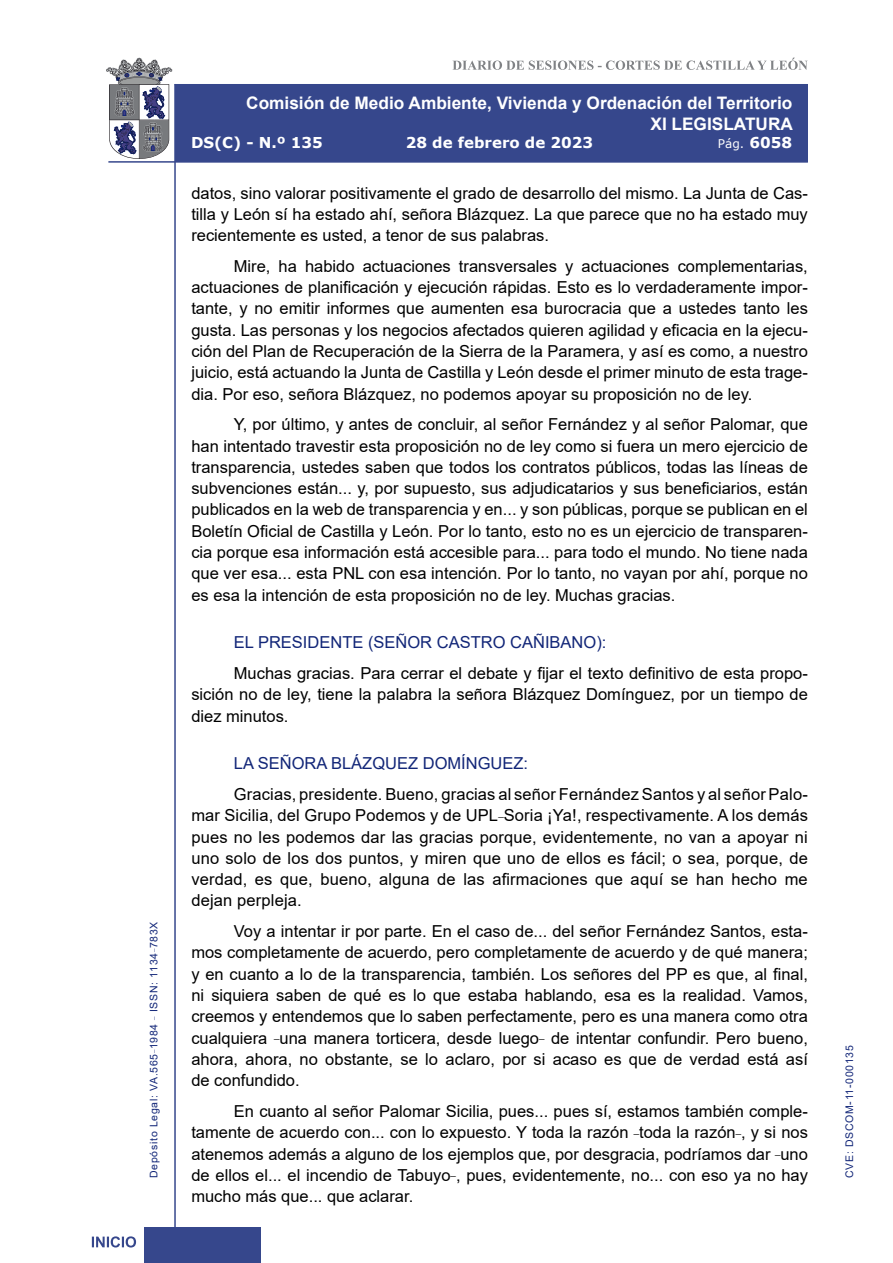
<style>
.page{position:relative;width:893px;height:1263px;background:#fff}
.page>*{position:absolute;margin:0;border:0;box-sizing:border-box;transform-origin:0 0}
.t1{font:700 17.25px/20.7px "Arial";color:#fff;text-align:right}
.t2{font:16.5px/21.3px "Arial";color:#000;text-align:justify}
.Orador{font:16.5px "Arial";color:#122678}
.t3{font:700 15px "Verdana";color:#fff}
.t4{font:12px "Verdana";color:#fff}
.t5{font:10.5px "Arial";letter-spacing:.065em;color:#122678}
.s1{font-weight:700;font-size:15px}
</style>
<div class="page">
<svg style="left:452px;top:58px;width:356px;height:12px"></svg>
<hr style="left:174px;top:84px;width:2px;height:1179px;background:#36478c">
<div style="left:144px;top:1227px;width:117px;height:36px;background:#36478c"></div>
<div style="left:175px;top:84px;width:633px;height:78px;background:#36478c"></div>
<hr style="left:108px;top:161px;width:700px;height:2px;background:#36478c">
<svg style="left:92px;top:1236px;width:44px;height:11px"></svg>
<svg style="left:106px;top:58px;width:66px;height:101px"></svg>
<p class="t5" style="left:146px;top:1178px;width:258px;rotate:-90deg">Depósito Legal: VA.565<sup>_</sup>1984 <sup>_</sup> ISSN: 1134<sup>_</sup>783X</p>
<p class="t1" style="left:246px;top:93px;width:548px">Comisión de Medio Ambiente, Vivienda y Ordenación del Territorio<br>XI LEGISLATURA</p>
<p class="t3" style="left:191px;top:132px;width:133px">DS(C) - N.º 135</p>
<p class="t3" style="left:406px;top:132px;width:189px">28 de febrero de 2023</p>
<p class="t4" style="left:718px;top:135px;width:76px">Pág. <span class="s1">6058</span></p>
<p class="t2" style="left:191px;top:183px;width:618px">datos, sino valorar positivamente el grado de desarrollo del mismo. La Junta de Cas&shy;tilla y León sí ha estado ahí, señora Blázquez. La que parece que no ha estado muy recientemente es usted, a tenor de sus palabras.</p>
<p class="t2" style="left:191px;top:255px;width:618px;text-indent:43px">Mire, ha habido actuaciones transversales y actuaciones complementarias, actuaciones de planificación y ejecución rápidas. Esto es lo verdaderamente impor&shy;tante, y no emitir informes que aumenten esa burocracia que a ustedes tanto les gusta. Las personas y los negocios afectados quieren agilidad y eficacia en la ejecu&shy;ción del Plan de Recuperación de la Sierra de la Paramera, y así es como, a nuestro juicio, está actuando la Junta de Castilla y León desde el primer minuto de esta trage&shy;dia. Por eso, señora Blázquez, no podemos apoyar su proposición no de ley.</p>
<p class="t2" style="left:191px;top:414px;width:618px;text-indent:43px">Y, por último, y antes de concluir, al señor Fernández y al señor Palomar, que han intentado travestir esta proposición no de ley como si fuera un mero ejercicio de transparencia, ustedes saben que todos los contratos públicos, todas las líneas de subvenciones están... y, por supuesto, sus adjudicatarios y sus beneficiarios, están publicados en la web de transparencia y en... y son públicas, porque se publican en el Boletín Oficial de Castilla y León. Por lo tanto, esto no es un ejercicio de transparen&shy;cia porque esa información está accesible para... para todo el mundo. No tiene nada que ver esa... esta PNL con esa intención. Por lo tanto, no vayan por ahí, porque no es esa la intención de esta proposición no de ley. Muchas gracias.</p>
<p class="Orador" style="left:234px;top:631px;width:374px">EL PRESIDENTE (SEÑOR CASTRO CAÑIBANO):</p>
<p class="t2" style="left:191px;top:662px;width:618px;text-indent:43px">Muchas gracias. Para cerrar el debate y fijar el texto definitivo de esta propo&shy;sición no de ley, tiene la palabra la señora Blázquez Domínguez, por un tiempo de diez minutos.</p>
<p class="Orador" style="left:234px;top:752px;width:296px">LA SEÑORA BLÁZQUEZ DOMÍNGUEZ:</p>
<p class="t2" style="left:191px;top:783px;width:618px;text-indent:43px">Gracias, presidente. Bueno, gracias al señor Fernández Santos y al señor Palo&shy;mar Sicilia, del Grupo Podemos y de UPL<sup>_</sup>Soria ¡Ya!, respectivamente. A los demás pues no les podemos dar las gracias porque, evidentemente, no van a apoyar ni uno solo de los dos puntos, y miren que uno de ellos es fácil; o sea, porque, de verdad, es que, bueno, alguna de las afirmaciones que aquí se han hecho me dejan perpleja.</p>
<p class="t2" style="left:191px;top:920px;width:618px;text-indent:43px">Voy a intentar ir por parte. En el caso de... del señor Fernández Santos, esta&shy;mos completamente de acuerdo, pero completamente de acuerdo y de qué manera; y en cuanto a lo de la transparencia, también. Los señores del PP es que, al final, ni siquiera saben de qué es lo que estaba hablando, esa es la realidad. Vamos, creemos y entendemos que lo saben perfectamente, pero es una manera como otra cualquiera <sup>_</sup>una manera torticera, desde luego<sup>_</sup> de intentar confundir. Pero bueno, ahora, ahora, no obstante, se lo aclaro, por si acaso es que de verdad está así de confundido.</p>
<p class="t2" style="left:191px;top:1100px;width:618px;text-indent:43px">En cuanto al señor Palomar Sicilia, pues... pues sí, estamos también comple&shy;tamente de acuerdo con... con lo expuesto. Y toda la razón <sup>_</sup>toda la razón<sup>_</sup>, y si nos atenemos además a alguno de los ejemplos que, por desgracia, podríamos dar <sup>_</sup>uno de ellos el... el incendio de Tabuyo<sup>_</sup>, pues, evidentemente, no... con eso ya no hay mucho más que... que aclarar.</p>
<p class="t5" style="left:842px;top:1178px;width:134px;rotate:-90deg">CVE: DSCOM-11-000135</p>
</div>
